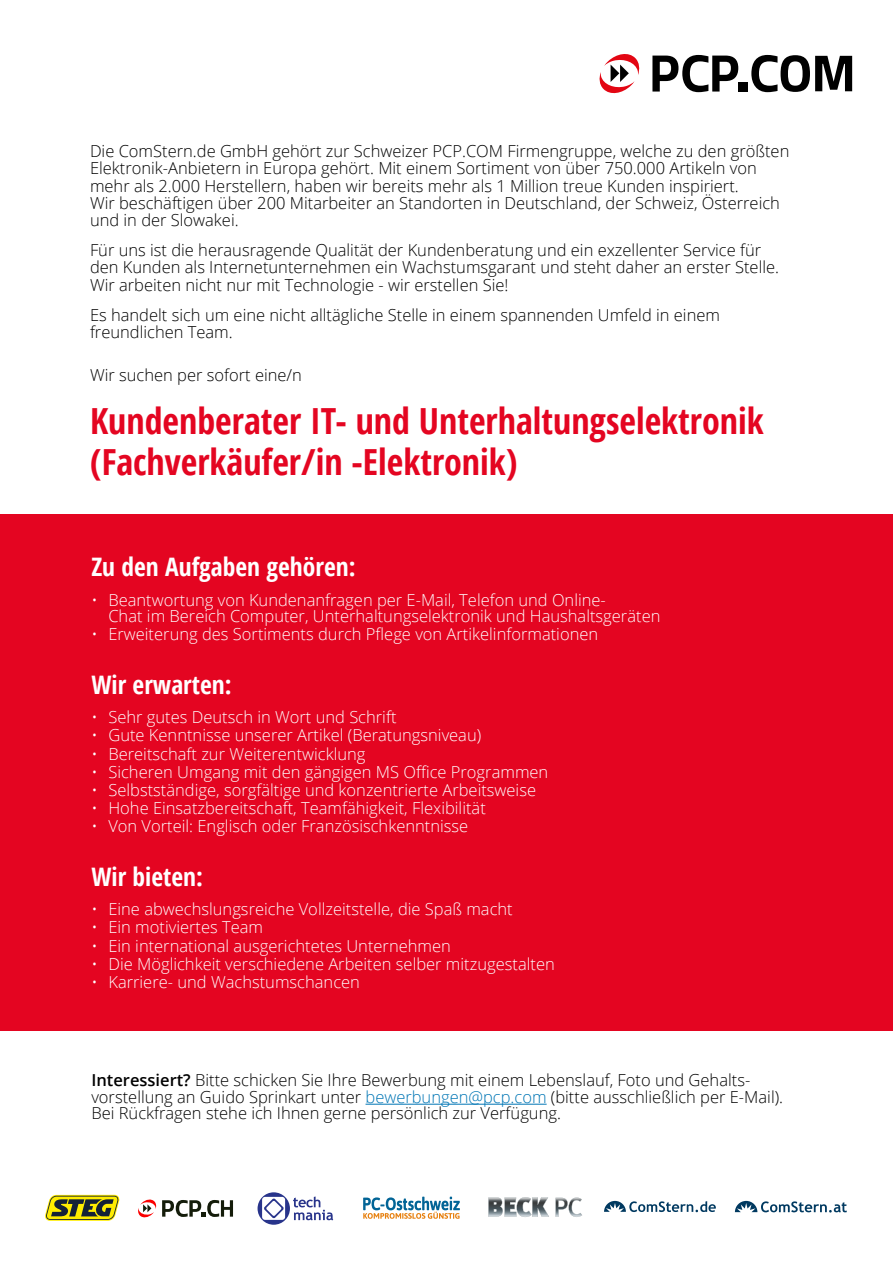
<style>
.page{position:relative;width:893px;height:1263px;background:#fff}
.page>*{position:absolute;margin:0;border:0;box-sizing:border-box;transform-origin:0 0}
.t1{font:700 condensed 36px/40.5px "Open Sans";color:#e40521}
.t2{font:700 condensed 25.5px "Open Sans";color:#fff}
.t3{font:300 16.5px/17.2px "Open Sans";color:#000}
.t4{font:300 16.5px/16.5px "Open Sans";color:#fff}
.s1{font-weight:600}
.s2{color:#0076b5}
</style>
<div class="page">
<div style="left:0;top:514px;width:893px;height:517px;background:#e40521"></div>
<div style="left:738px;top:82px;width:10px;height:9px;background:#000"></div>
<svg style="left:652px;top:55px;width:86px;height:37px"></svg>
<svg style="left:751px;top:55px;width:101px;height:37px"></svg>
<svg style="left:600px;top:54px;width:40px;height:39px"></svg>
<svg style="left:363px;top:1196px;width:97px;height:23px"></svg>
<svg style="left:604px;top:1201px;width:112px;height:11px"></svg>
<svg style="left:735px;top:1201px;width:112px;height:11px"></svg>
<svg style="left:45px;top:1195px;width:74px;height:26px"></svg>
<svg style="left:488px;top:1197px;width:94px;height:20px"></svg>
<svg style="left:138px;top:1199px;width:95px;height:19px"></svg>
<svg style="left:258px;top:1192px;width:75px;height:33px"></svg>
<hr style="left:366px;top:1104px;width:181px;height:1px;background:#0076b5">
<p class="t3" style="left:90px;top:142px;width:701px">Die ComStern.de GmbH gehört zur Schweizer PCP.COM Firmengruppe, welche zu den größten Elektronik-Anbietern in Europa gehört. Mit einem Sortiment von über 750.000 Artikeln von mehr als 2.000 Herstellern, haben wir bereits mehr als 1 Million treue Kunden inspiriert.<br>Wir beschäftigen über 200 Mitarbeiter an Standorten in Deutschland, der Schweiz, Österreich und in der Slowakei.</p>
<p class="t3" style="left:90px;top:241px;width:691px">Für uns ist die herausragende Qualität der Kundenberatung und ein exzellenter Service für den Kunden als Internetunternehmen ein Wachstumsgarant und steht daher an erster Stelle.<br>Wir arbeiten nicht nur mit Technologie - wir erstellen Sie!</p>
<p class="t3" style="left:90px;top:306px;width:631px">Es handelt sich um eine nicht alltägliche Stelle in einem spannenden Umfeld in einem freundlichen Team.</p>
<p class="t3" style="left:90px;top:366px;width:213px">Wir suchen per sofort eine/n</p>
<h1 class="t1" style="left:90px;top:400px;width:675px">Kundenberater IT- und Unterhaltungselektronik (Fachverkäufer/in -Elektronik)</h1>
<h2 class="t2" style="left:91px;top:549px;width:266px">Zu den Aufgaben gehören:</h2>
<p class="t4" style="left:108px;top:591px;width:554px;text-indent:-17px">• Beantwortung von Kundenanfragen per E-Mail, Telefon und Online-<br>Chat im Bereich Computer, Unterhaltungselektronik und Haushaltsgeräten</p>
<p class="t4" style="left:91px;top:626px;width:508px">• Erweiterung des Sortiments durch Pflege von Artikelinformationen</p>
<h2 class="t2" style="left:91px;top:667px;width:142px">Wir erwarten:</h2>
<p class="t4" style="left:91px;top:708px;width:307px">• Sehr gutes Deutsch in Wort und Schrift</p>
<p class="t4" style="left:91px;top:727px;width:391px">• Gute Kenntnisse unserer Artikel (Beratungsniveau)</p>
<p class="t4" style="left:91px;top:745px;width:276px">• Bereitschaft zur Weiterentwicklung</p>
<p class="t4" style="left:91px;top:763px;width:458px">• Sicheren Umgang mit den gängigen MS Office Programmen</p>
<p class="t4" style="left:91px;top:781px;width:446px">• Selbstständige, sorgfältige und konzentrierte Arbeitsweise</p>
<p class="t4" style="left:91px;top:799px;width:396px">• Hohe Einsatzbereitschaft, Teamfähigkeit, Flexibilität</p>
<p class="t4" style="left:91px;top:818px;width:378px">• Von Vorteil: Englisch oder Französischkenntnisse</p>
<h2 class="t2" style="left:91px;top:859px;width:113px">Wir bieten:</h2>
<p class="t4" style="left:91px;top:900px;width:423px">• Eine abwechslungsreiche Vollzeitstelle, die Spaß macht</p>
<p class="t4" style="left:91px;top:919px;width:173px">• Ein motiviertes Team</p>
<p class="t4" style="left:91px;top:937px;width:361px">• Ein international ausgerichtetes Unternehmen</p>
<p class="t4" style="left:91px;top:955px;width:465px">• Die Möglichkeit verschiedene Arbeiten selber mitzugestalten</p>
<p class="t4" style="left:91px;top:973px;width:270px">• Karriere- und Wachstumschancen</p>
<p class="t3" style="left:91px;top:1072px;width:693px;line-height:16.5px"><span class="s1">Interessiert?</span> Bitte schicken Sie Ihre Bewerbung mit einem Lebenslauf, Foto und Gehalts&shy;vorstellung an Guido Sprinkart unter <span class="s2">bewerbungen@pcp.com</span> (bitte ausschließlich per E-Mail).<br>Bei Rückfragen stehe ich Ihnen gerne persönlich zur Verfügung.</p>
</div>
